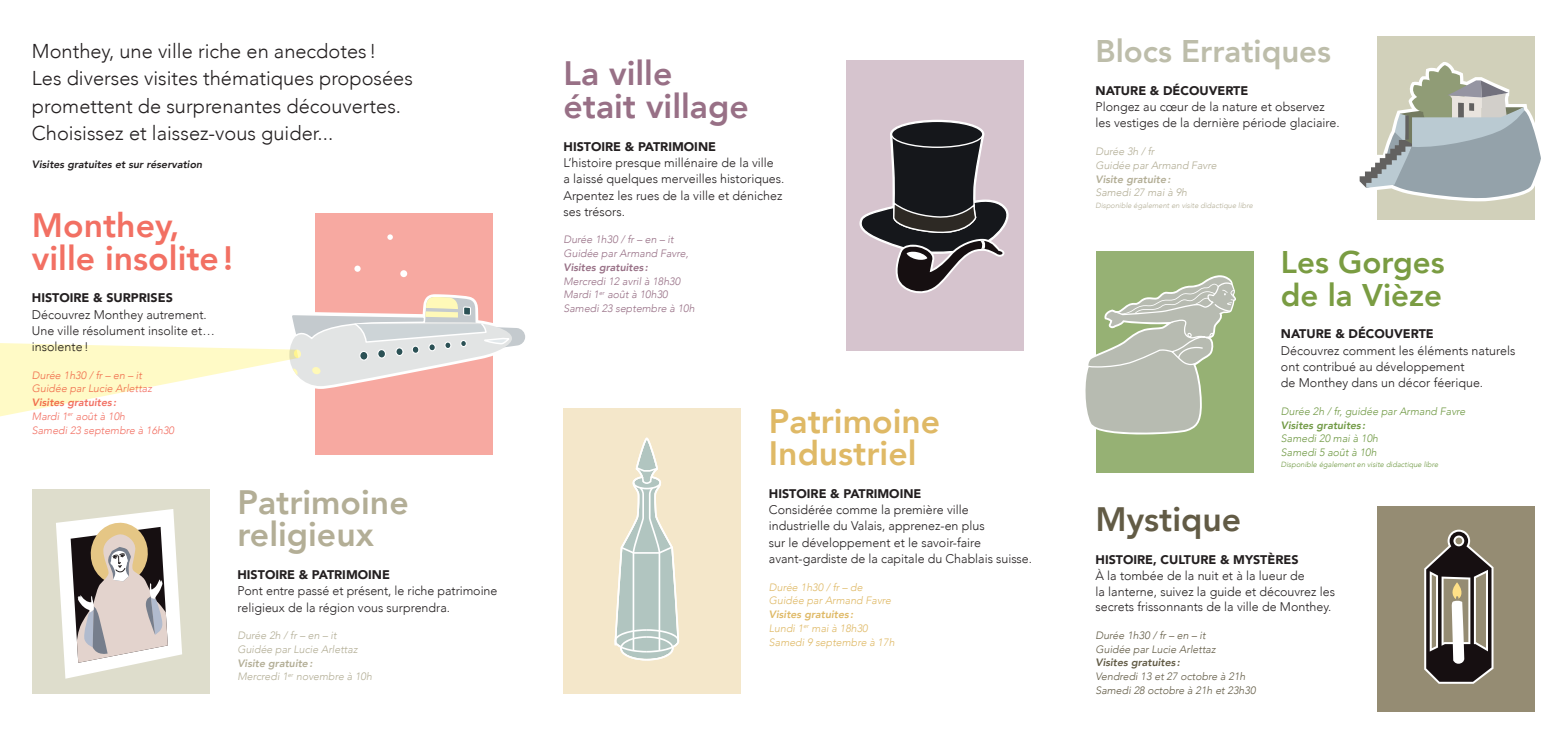
<style>
.page{position:relative;width:1563px;height:745px;background:#fff}
.page>*{position:absolute;margin:0;border:0;box-sizing:border-box;transform-origin:0 0}
.t1{font:800 33.75px/32.5px "Avenir";color:#f27063}
.t2{font:800 33.75px/32.5px "Avenir";color:#dfb966}
.t3{font:800 33.75px/32.5px "Avenir";color:#b3ae96}
.t4{font:800 33.75px/32.5px "Avenir";color:#987086}
.t5{font:800 33.75px "Avenir";color:#625b45}
.t6{font:800 31.25px/32.5px "Avenir";color:#7a9c42}
.t7{font:800 31.25px "Avenir";color:#bdbdaa}
.t8{font:300 20px/27.5px "Avenir";color:#231f20}
.t9{font:300 12.5px/16.2px "Avenir";color:#231f20}
.t10{font:900 12.5px "Avenir";color:#231f20}
.t11{font:italic 300 10.62px/13.8px "Avenir";color:#b3ae96}
.t12{font:italic 300 10.62px/13.8px "Avenir";color:#987086}
.t13{font:italic 300 10.62px/13.8px "Avenir";color:#f27063}
.t14{font:italic 300 10.62px/13.8px "Avenir";color:#625b45}
.t15{font:italic 300 10.62px/13.8px "Avenir";color:#dfb966}
.t16{font:italic 300 10.62px/13.8px "Avenir";color:#709944}
.t17{font:italic 800 10.62px "Avenir";color:#231f20}
.t18{font:italic 800 10.62px "Avenir";color:#987086}
.t19{font:italic 800 10.62px "Avenir";color:#709944}
.t20{font:italic 800 10.62px "Avenir";color:#625b45}
.t21{font:italic 800 10.62px "Avenir";color:#b3ae96}
.t22{font:italic 300 7.5px "Avenir";color:#709944}
.t23{font:italic 300 7.5px "Avenir";color:#b3ae96}
.s1{font-weight:800}
</style>
<div class="page">
<div style="left:315px;top:213px;width:178px;height:241px;background:#f7a9a1"></div>
<div style="left:846px;top:60px;width:177px;height:290px;background:#d6c4ce"></div>
<div style="left:563px;top:407px;width:178px;height:285px;background:#f4e7ca"></div>
<div style="left:32px;top:488px;width:177px;height:204px;background:#deddcc"></div>
<svg style="left:614px;top:437px;width:65px;height:223px"></svg>
<svg style="left:56px;top:509px;width:126px;height:169px"></svg>
<svg style="left:0;top:294px;width:525px;height:123px"></svg>
<div style="left:400px;top:270px;width:7px;height:7px;background:#fff;border-radius:50%"></div>
<div style="left:354px;top:265px;width:7px;height:6px;background:#fff;border-radius:50%"></div>
<svg style="left:387px;top:234px;width:6px;height:6px"></svg>
<div style="left:1377px;top:506px;width:157px;height:205px;background:#958c73"></div>
<svg style="left:1424px;top:529px;width:69px;height:154px"></svg>
<svg style="left:859px;top:120px;width:150px;height:174px"></svg>
<div style="left:1377px;top:36px;width:157px;height:184px;background:#d1d0ba"></div>
<svg style="left:1359px;top:62px;width:182px;height:139px"></svg>
<div style="left:1096px;top:251px;width:157px;height:221px;background:#96b174"></div>
<svg style="left:1085px;top:275px;width:151px;height:160px"></svg>
<h3 class="t8" style="left:32px;top:37px;width:382px">Monthey, une ville riche en anecdotes !<br>Les diverses visites thématiques proposées promettent de surprenantes découvertes.<br>Choisissez et laissez-vous guider...</h3>
<p class="t17" style="left:32px;top:158px;width:172px">Visites gratuites et sur réservation</p>
<h1 class="t1" style="left:32px;top:209px;width:203px">Monthey, ville insolite!</h1>
<p class="t10" style="left:32px;top:287px;width:142px">HISTOIRE &amp; SURPRISES</p>
<p class="t9" style="left:32px;top:306px;width:184px">Découvrez Monthey autrement.<br>Une ville résolument insolite et… insolente!</p>
<p class="t13" style="left:32px;top:368px;width:122px">Durée 1h30 / fr – en – it<br>Guidée par Lucie Arlettaz</p>
<p class="t13" style="left:32px;top:395px;width:144px"><span class="s1">Visites gratuites :<br></span>Mardi 1<sup>er</sup> août à 10h<br>Samedi 23 septembre à 16h30</p>
<h1 class="t3" style="left:237px;top:485px;width:173px">Patrimoine religieux</h1>
<p class="t10" style="left:237px;top:563px;width:154px">HISTOIRE &amp; PATRIMOINE</p>
<p class="t9" style="left:237px;top:582px;width:261px">Pont entre passé et présent, le riche patrimoine religieux de la région vous surprendra.</p>
<p class="t11" style="left:237px;top:628px;width:122px">Durée 2h / fr – en – it<br>Guidée par Lucie Arlettaz</p>
<p class="t11" style="left:237px;top:655px;width:136px"><span class="s1">Visite gratuite:<br></span>Mercredi 1<sup>er</sup> novembre à 10h</p>
<h1 class="t4" style="left:563px;top:57px;width:187px">La ville était village</h1>
<p class="t10" style="left:563px;top:135px;width:154px">HISTOIRE &amp; PATRIMOINE</p>
<p class="t9" style="left:563px;top:154px;width:222px">L’histoire presque millénaire de la ville<br>a laissé quelques merveilles historiques.<br>Arpentez les rues de la ville et dénichez ses trésors.</p>
<p class="t12" style="left:563px;top:233px;width:127px">Durée 1h30 / fr – en – it<br>Guidée par Armand Favre,</p>
<p class="t18" style="left:563px;top:261px;width:86px">Visites gratuites :</p>
<p class="t12" style="left:563px;top:274px;width:133px">Mercredi 12 avril à 18h30<br>Mardi 1<sup>er</sup> août à 10h30<br>Samedi 23 septembre à 10h</p>
<h1 class="t2" style="left:769px;top:404px;width:173px">Patrimoine<br>Industriel</h1>
<p class="t10" style="left:769px;top:482px;width:154px">HISTOIRE &amp; PATRIMOINE</p>
<p class="t9" style="left:769px;top:501px;width:265px">Considérée comme la première ville industrielle du Valais, apprenez-en plus<br>sur le développement et le savoir-faire avant-gardiste de la capitale du Chablais suisse.</p>
<p class="t15" style="left:769px;top:579px;width:124px">Durée 1h30 / fr – de<br>Guidée par Armand Favre</p>
<p class="t15" style="left:769px;top:607px;width:127px"><span class="s1">Visites gratuites :<br></span>Lundi 1<sup>er</sup> mai à 18h30<br>Samedi 9 septembre à 17h</p>
<h2 class="t7" style="left:1095px;top:27px;width:237px">Blocs Erratiques</h2>
<p class="t10" style="left:1095px;top:80px;width:154px">NATURE &amp; DÉCOUVERTE</p>
<p class="t9" style="left:1095px;top:99px;width:246px">Plongez au cœur de la nature et observez les vestiges de la dernière période glaciaire.</p>
<p class="t11" style="left:1095px;top:144px;width:123px">Durée 3h / fr<br>Guidée par Armand Favre</p>
<p class="t21" style="left:1095px;top:172px;width:77px">Visite gratuite:</p>
<p class="t11" style="left:1095px;top:186px;width:93px">Samedi 27 mai à 9h</p>
<p class="t23" style="left:1095px;top:200px;width:159px">Disponible également en visite didactique libre</p>
<h2 class="t6" style="left:1281px;top:246px;width:165px">Les Gorges de la Vièze</h2>
<p class="t10" style="left:1281px;top:323px;width:154px">NATURE &amp; DÉCOUVERTE</p>
<p class="t9" style="left:1281px;top:342px;width:236px">Découvrez comment les éléments naturels ont contribué au développement<br>de Monthey dans un décor féerique.</p>
<p class="t16" style="left:1281px;top:404px;width:186px">Durée 2h / fr, guidée par Armand Favre</p>
<p class="t19" style="left:1281px;top:418px;width:86px">Visites gratuites :</p>
<p class="t16" style="left:1281px;top:431px;width:99px">Samedi 20 mai à 10h<br>Samedi 5 août à 10h</p>
<p class="t22" style="left:1281px;top:460px;width:159px">Disponible également en visite didactique libre</p>
<h1 class="t5" style="left:1095px;top:492px;width:147px">Mystique</h1>
<p class="t10" style="left:1095px;top:548px;width:204px">HISTOIRE, CULTURE &amp; MYSTÈRES</p>
<p class="t9" style="left:1095px;top:567px;width:241px">À la tombée de la nuit et à la lueur de<br>la lanterne, suivez la guide et découvrez les</p>
<p class="t9" style="left:1095px;top:598px;width:237px">secrets frissonnants de la ville de Monthey.</p>
<p class="t14" style="left:1095px;top:628px;width:122px">Durée 1h30 / fr – en – it<br>Guidée par Lucie Arlettaz</p>
<p class="t20" style="left:1095px;top:656px;width:86px">Visites gratuites :</p>
<p class="t14" style="left:1095px;top:669px;width:162px">Vendredi 13 et 27 octobre à 21h<br>Samedi 28 octobre à 21h et 23h30</p>
</div>
